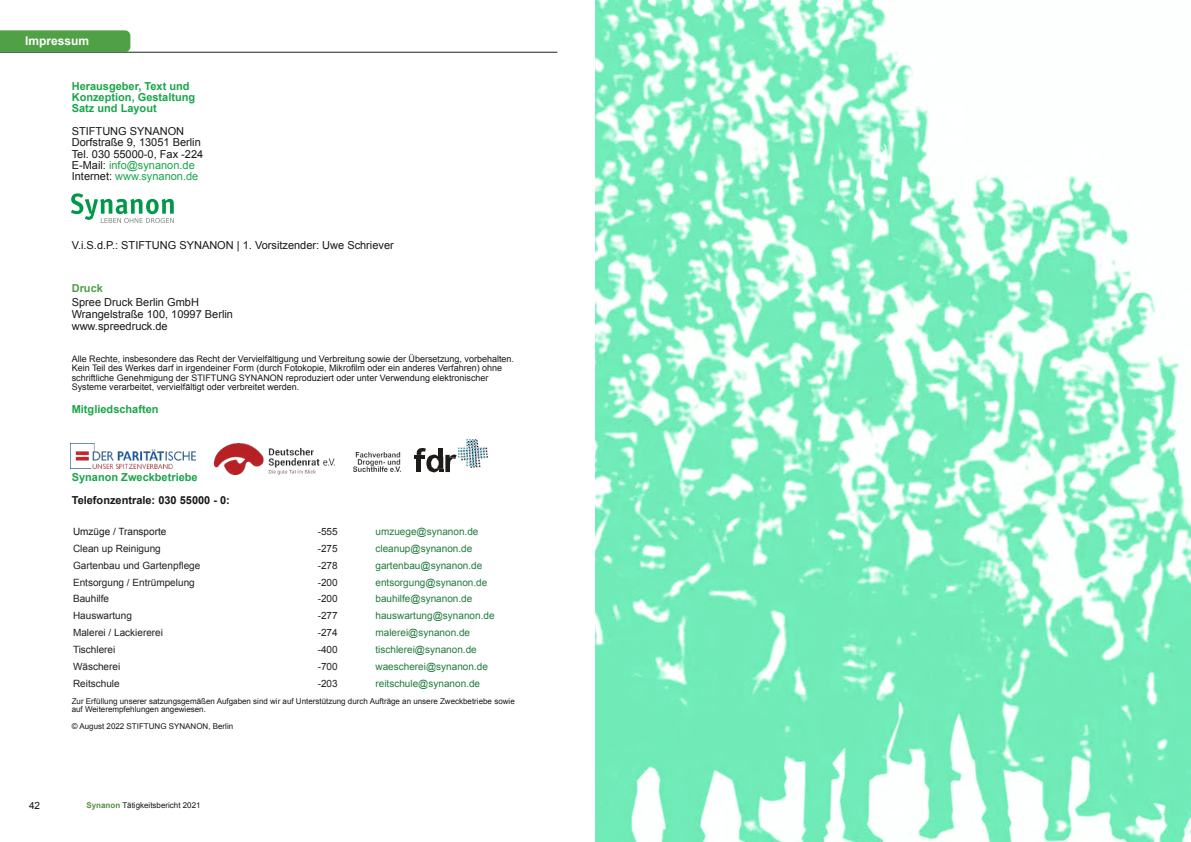
<style>
.page{position:relative;width:1191px;height:842px;background:#fff}
.page>*{position:absolute;margin:0;border:0;box-sizing:border-box;transform-origin:0 0}
.t1{font:700 12px "Arial";color:#fff}
.t2{font:11px/11.4px "Arial";color:#191716}
.t3{font:700 11px/11.4px "Arial";color:#19a64a}
.t4{font:700 11px "Arial";color:#191716}
.t5{font:700 11px "Arial";color:#50a045}
.t6{font:10px "Arial";color:#227b3d}
.t7{font:10px "Arial";color:#231f20}
.t8{font:10px "Arial";color:#191716}
.t9{font:10px "Arial";color:#121413}
.t10{font:9px/9.3px "Arial";color:#191716}
.t11{font:8px/8.3px "Arial";color:#191716}
.s1{color:#19a64a}
.s2{font-weight:700;color:#579040}
</style>
<div class="page">
<hr style="left:0;top:52px;width:557px;height:1px;background:#231f20">
<div style="left:0;top:30px;width:130px;height:22px;background:#50a045"></div>
<img style="left:458px;top:440px;width:29px;height:28px">
<svg style="left:414px;top:448px;width:42px;height:24px"></svg>
<img style="left:353px;top:453px;width:47px;height:19px">
<img style="left:214px;top:444px;width:120px;height:31px">
<img style="left:70px;top:444px;width:125px;height:24px">
<img style="left:596px;top:0;width:595px;height:842px">
<svg style="left:71px;top:193px;width:103px;height:30px"></svg>
<h1 class="t1" style="left:25px;top:36px;width:66px">Impressum</h1>
<p class="t3" style="left:72px;top:81px;width:125px">Herausgeber, Text und<br>Konzeption, Gestaltung<br>Satz und Layout</p>
<p class="t2" style="left:72px;top:126px;width:133px">STIFTUNG SYNANON<br>Dorfstraße 9, 13051 Berlin<br>Tel. 030 55000-0, Fax -224<br>E-Mail: <span class="s1">info@synanon.de<br></span>Internet: <span class="s1">www.synanon.de</span></p>
<p class="t2" style="left:72px;top:240px;width:323px">V.i.S.d.P.: STIFTUNG SYNANON | 1. Vorsitzender: Uwe Schriever</p>
<p class="t5" style="left:72px;top:284px;width:33px">Druck</p>
<p class="t2" style="left:72px;top:297px;width:163px;line-height:12px">Spree Druck Berlin GmbH<br>Wrangelstraße 100, 10997 Berlin www.spreedruck.de</p>
<p class="t10" style="left:72px;top:355px;width:444px">Alle Rechte, insbesondere das Recht der Vervielfältigung und Verbreitung sowie der Übersetzung, vorbehalten.<br>Kein Teil des Werkes darf in irgendeiner Form (durch Fotokopie, Mikrofilm oder ein anderes Verfahren) ohne schriftliche Genehmigung der STIFTUNG SYNANON reproduziert oder unter Verwendung elektronischer Systeme verarbeitet, vervielfältigt oder verbreitet werden.</p>
<p class="t3" style="left:72px;top:404px;width:88px">Mitgliedschaften</p>
<p class="t3" style="left:72px;top:472px;width:127px">Synanon Zweckbetriebe</p>
<p class="t4" style="left:72px;top:496px;width:160px">Telefonzentrale: 030 55000 - 0:</p>
<p class="t8" style="left:73px;top:527px;width:95px">Umzüge / Transporte</p>
<p class="t7" style="left:318px;top:527px;width:22px">-555</p>
<p class="t6" style="left:375px;top:527px;width:104px">umzuege@synanon.de</p>
<p class="t7" style="left:73px;top:544px;width:89px">Clean up Reinigung</p>
<p class="t7" style="left:318px;top:544px;width:22px">-275</p>
<p class="t6" style="left:375px;top:544px;width:98px">cleanup@synanon.de</p>
<p class="t7" style="left:73px;top:561px;width:129px">Gartenbau und Gartenpflege</p>
<p class="t7" style="left:318px;top:561px;width:22px">-278</p>
<p class="t6" style="left:375px;top:561px;width:108px">gartenbau@synanon.de</p>
<p class="t7" style="left:73px;top:578px;width:123px">Entsorgung / Entrümpelung</p>
<p class="t7" style="left:318px;top:578px;width:22px">-200</p>
<p class="t6" style="left:375px;top:578px;width:113px">entsorgung@synanon.de</p>
<p class="t7" style="left:73px;top:595px;width:38px">Bauhilfe</p>
<p class="t7" style="left:318px;top:595px;width:22px">-200</p>
<p class="t6" style="left:375px;top:595px;width:98px">bauhilfe@synanon.de</p>
<p class="t7" style="left:73px;top:612px;width:60px">Hauswartung</p>
<p class="t7" style="left:318px;top:612px;width:22px">-277</p>
<p class="t6" style="left:375px;top:612px;width:121px">hauswartung@synanon.de</p>
<p class="t7" style="left:73px;top:629px;width:92px">Malerei / Lackiererei</p>
<p class="t7" style="left:318px;top:629px;width:22px">-274</p>
<p class="t6" style="left:375px;top:629px;width:96px">malerei@synanon.de</p>
<p class="t7" style="left:73px;top:646px;width:44px">Tischlerei</p>
<p class="t7" style="left:318px;top:646px;width:22px">-400</p>
<p class="t6" style="left:375px;top:646px;width:103px">tischlerei@synanon.de</p>
<p class="t7" style="left:73px;top:663px;width:49px">Wäscherei</p>
<p class="t7" style="left:318px;top:663px;width:22px">-700</p>
<p class="t6" style="left:375px;top:663px;width:114px">waescherei@synanon.de</p>
<p class="t7" style="left:73px;top:680px;width:48px">Reitschule</p>
<p class="t7" style="left:318px;top:680px;width:22px">-203</p>
<p class="t6" style="left:375px;top:680px;width:106px">reitschule@synanon.de</p>
<p class="t9" style="left:29px;top:802px;width:13px">42</p>
<p class="t11" style="left:72px;top:698px;width:444px">Zur Erfüllung unserer satzungsgemäßen Aufgaben sind wir auf Unterstützung durch Aufträge an unsere Zweckbetriebe sowie auf Weiterempfehlungen angewiesen.</p>
<p class="t11" style="left:72px;top:722px;width:163px">© August 2022 STIFTUNG SYNANON, Berlin</p>
<p class="t11" style="left:86px;top:801px;width:116px"><span class="s2">Synanon</span> Tätigkeitsbericht 2021</p>
</div>
